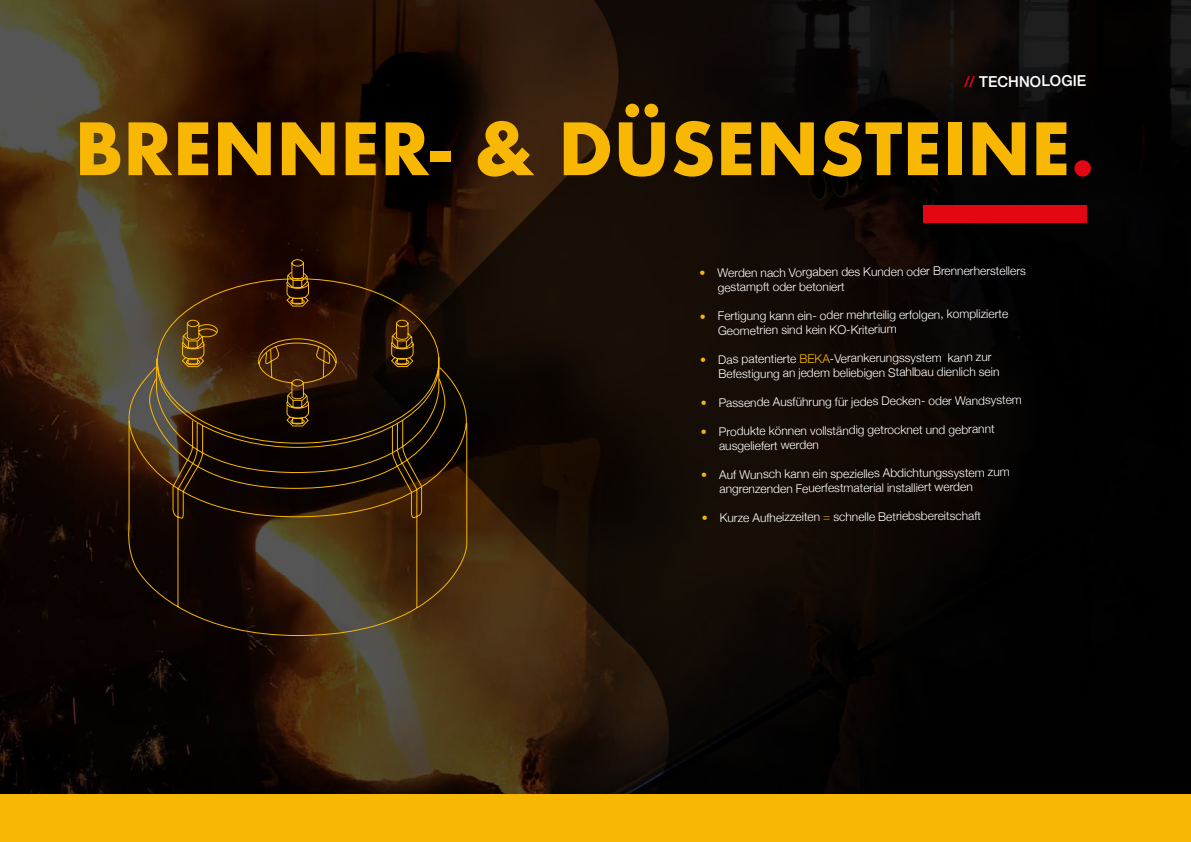
<style>
.page{position:relative;width:1191px;height:842px;background:#fff}
.page>*{position:absolute;margin:0;border:0;box-sizing:border-box;transform-origin:0 0}
.t1{font:700 70px "Futura";color:#f7b703}
.t2{font:500 15px "Helvetica Neue";color:#fff}
.t3{font:300 12px/15.3px "Helvetica Neue";color:#fff}
.s1{color:#e30613}
.s2{color:#f7b703}
</style>
<div class="page">
<img style="left:0;top:0;width:315px;height:794px">
<img style="left:315px;top:0;width:876px;height:794px">
<div style="left:0;top:794px;width:1191px;height:48px;background:#f7b703"></div>
<div style="left:923px;top:206px;width:163px;height:17px;background:#e30613"></div>
<svg style="left:126px;top:259px;width:342px;height:377px;background:#301f0c"></svg>
<p class="t2" style="left:964px;top:70px;width:123px;rotate:-1deg"><span class="s1">//</span> TECHNOLOGIE</p>
<h1 class="t1" style="left:74px;top:98px;width:1021px">BRENNER- &amp; DÜSENSTEINE<span class="s1">.</span></h1>
<p class="t3" style="left:717px;top:263px;width:310px;text-indent:-18px"><span class="s2">•</span> Werden nach Vorgaben des Kunden oder Brennerherstellers gestampft oder betoniert</p>
<p class="t3" style="left:718px;top:306px;width:292px;line-height:15px;text-indent:-18px"><span class="s2">•</span> Fertigung kann ein- oder mehrteilig erfolgen, komplizierte<br>Geometrien sind kein KO-Kriterium</p>
<p class="t3" style="left:718px;top:350px;width:283px;line-height:14.4px;text-indent:-18px"><span class="s2">•</span> Das patentierte <span class="s2">BEKA</span>-Verankerungssystem kann zur<br>Befestigung an jedem beliebigen Stahlbau dienlich sein</p>
<p class="t3" style="left:700px;top:393px;width:323px"><span class="s2">•</span> Passende Ausführung für jedes Decken- oder Wandsystem</p>
<p class="t3" style="left:719px;top:422px;width:277px;text-indent:-18px"><span class="s2">•</span> Produkte können vollständig getrocknet und gebrannt ausgeliefert werden</p>
<p class="t3" style="left:719px;top:465px;width:292px;line-height:14.5px;text-indent:-18px"><span class="s2">•</span> Auf Wunsch kann ein spezielles Abdichtungssystem zum angrenzenden Feuerfestmaterial installiert werden</p>
<p class="t3" style="left:701px;top:508px;width:281px"><span class="s2">•</span> Kurze Aufheizzeiten <span class="s2">=</span> schnelle Betriebsbereitschaft</p>
</div>
